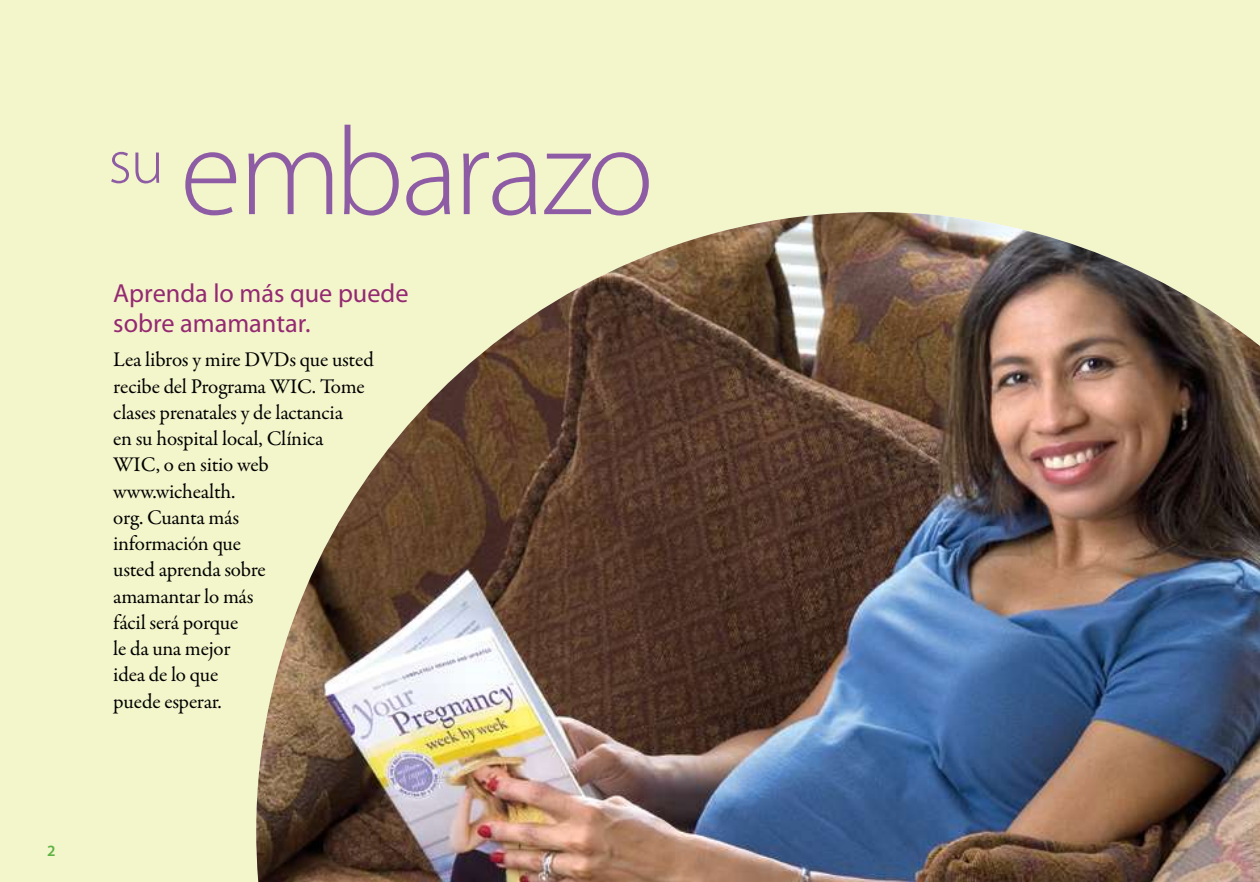
<style>
.page{position:relative;width:1260px;height:882px;background:#f3f5cb}
.page>*{position:absolute;margin:0;border:0;box-sizing:border-box;transform-origin:0 0}
.t1{font:126px "Myriad MM 215 600";letter-spacing:-.025em;color:#8e5ca5}
.t2{font:26.25px/29.8px "Myriad MM 400 600";color:#942972}
.t3{font:21px/26.2px "Garamond Premr Pro";letter-spacing:-.01em;color:#000}
.t4{font:15.75px "Myriad MM 565 600";color:#5db243}
</style>
<div class="page">
<img style="left:256px;top:212px;width:1004px;height:670px">
<p class="t4" style="left:47px;top:843px;width:10px">2</p>
<h1 class="t1" style="left:108px;top:111px;width:547px"><sup>su</sup> embarazo</h1>
<p class="t2" style="left:113px;top:280px;width:297px">Aprenda lo más que puede sobre amamantar.</p>
<p class="t3" style="left:113px;top:347px;width:262px">Lea libros y mire DVDs que usted recibe del Programa WIC. Tome clases prenatales y de lactancia<br>en su hospital local, Clínica<br>WIC, o en sitio web www.wichealth.<br>org. Cuanta más<br>información que<br>usted aprenda sobre<br>amamantar lo más<br>fácil será porque<br>le da una mejor<br>idea de lo que<br>puede esperar.</p>
</div>
